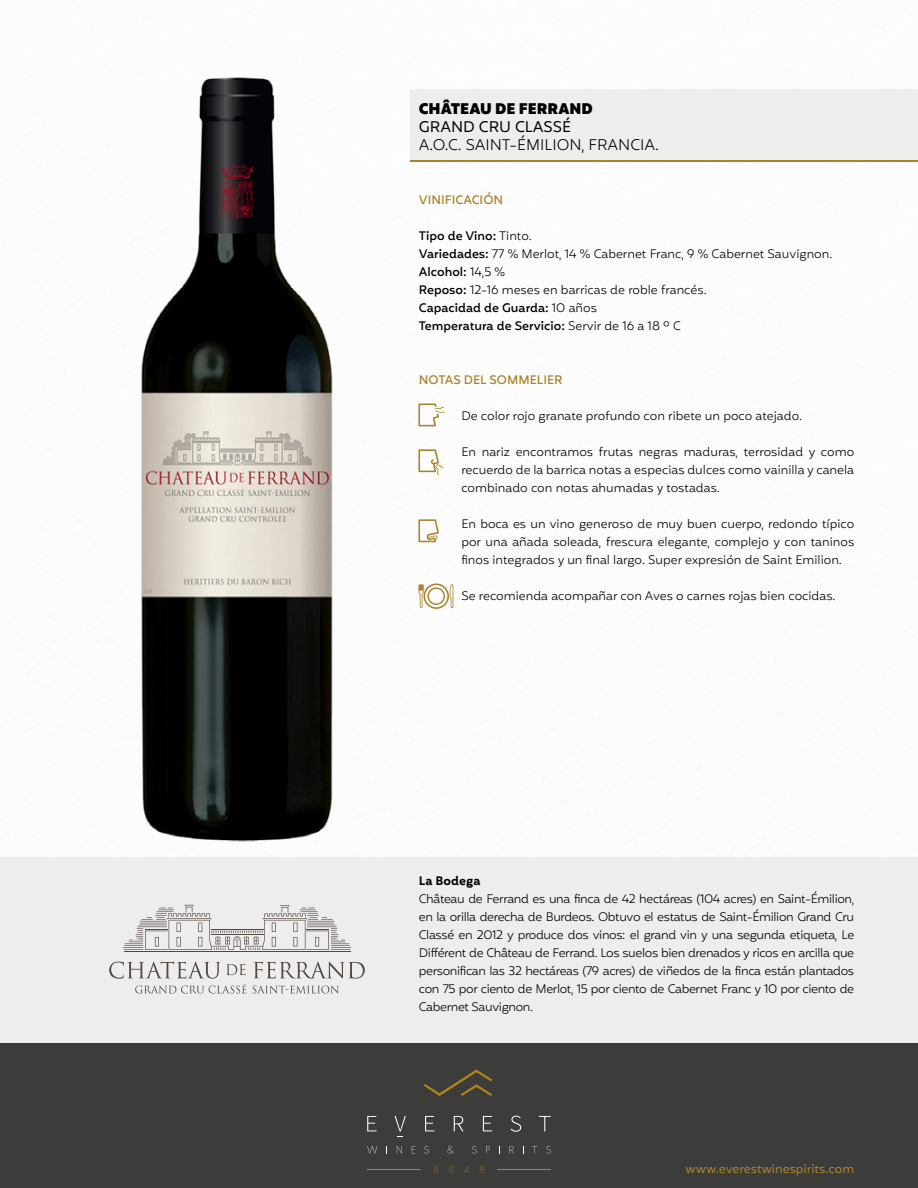
<style>
.page{position:relative;width:918px;height:1188px;background:#fff}
.page>*{position:absolute;margin:0;border:0;box-sizing:border-box;transform-origin:0 0}
.t1{font:300 15px "Mohr";color:#000}
.t2{font:900 15px "Mohr";color:#000}
.t3{font:15px "Mohr";color:#000}
.t4{font:300 12px/18px "Mohr";color:#000;text-align:justify}
.t5{font:500 12px "Mohr";color:#ac8329}
.t6{font:12px "Mohr";color:#ac832b}
.t7{font:600 12px "Mohr";color:#000}
.s1{font-weight:500}
</style>
<div class="page">
<div style="left:0;top:857px;width:918px;height:187px;background:#ededed"></div>
<div style="left:410px;top:89px;width:508px;height:73px;background:#ededed"></div>
<hr style="left:410px;top:160px;width:508px;height:2px;background:#ac832b">
<div style="left:0;top:1044px;width:918px;height:144px;background:#3c3c3b"></div>
<svg style="left:367px;top:1146px;width:10px;height:7px"></svg>
<svg style="left:397px;top:1146px;width:5px;height:7px"></svg>
<svg style="left:424px;top:1146px;width:5px;height:8px"></svg>
<svg style="left:448px;top:1146px;width:6px;height:8px"></svg>
<svg style="left:472px;top:1146px;width:5px;height:8px"></svg>
<svg style="left:486px;top:1146px;width:4px;height:7px"></svg>
<svg style="left:510px;top:1146px;width:4px;height:7px"></svg>
<svg style="left:546px;top:1146px;width:5px;height:8px"></svg>
<svg style="left:434px;top:1166px;width:4px;height:8px"></svg>
<svg style="left:449px;top:1166px;width:5px;height:8px"></svg>
<svg style="left:464px;top:1166px;width:5px;height:7px"></svg>
<svg style="left:480px;top:1166px;width:4px;height:8px"></svg>
<hr style="left:367px;top:1169px;width:54px;height:1px;background:#b18518">
<hr style="left:497px;top:1169px;width:54px;height:1px;background:#b18518">
<svg style="left:367px;top:1116px;width:10px;height:15px"></svg>
<svg style="left:395px;top:1116px;width:11px;height:15px"></svg>
<svg style="left:425px;top:1116px;width:9px;height:15px"></svg>
<svg style="left:454px;top:1116px;width:10px;height:15px"></svg>
<svg style="left:483px;top:1116px;width:9px;height:15px"></svg>
<svg style="left:511px;top:1116px;width:10px;height:16px"></svg>
<svg style="left:539px;top:1116px;width:12px;height:15px"></svg>
<svg style="left:424px;top:1070px;width:68px;height:26px"></svg>
<svg style="left:253px;top:962px;width:112px;height:17px"></svg>
<hr style="left:124px;top:951px;width:226px;height:1px;background:#554740">
<svg style="left:123px;top:905px;width:228px;height:45px"></svg>
<svg style="left:109px;top:962px;width:137px;height:32px"></svg>
<svg style="left:253px;top:986px;width:86px;height:8px"></svg>
<svg style="left:418px;top:403px;width:27px;height:23px"></svg>
<svg style="left:418px;top:449px;width:25px;height:26px"></svg>
<svg style="left:418px;top:519px;width:21px;height:23px"></svg>
<svg style="left:418px;top:583px;width:35px;height:26px"></svg>
<img style="left:141px;top:77px;width:192px;height:765px">
<p class="t2" style="left:419px;top:100px;width:175px">CHÂTEAU DE FERRAND</p>
<p class="t3" style="left:419px;top:118px;width:154px">GRAND CRU CLASSÉ</p>
<p class="t1" style="left:419px;top:134px;width:242px">A.O.C. SAINT-ÉMILION, FRANCIA.</p>
<p class="t5" style="left:419px;top:192px;width:86px">VINIFICACIÓN</p>
<p class="t4" style="left:419px;top:228px;width:415px;text-align:left"><span class="s1">Tipo de Vino:</span> Tinto.<br><span class="s1">Variedades:</span> 77 % Merlot, 14 % Cabernet Franc, 9 % Cabernet Sauvignon.<br><span class="s1">Alcohol:</span> 14,5 %<br><span class="s1">Reposo:</span> 12-16 meses en barricas de roble francés.<br><span class="s1">Capacidad de Guarda:</span> 10 años<br><span class="s1">Temperatura de Servicio:</span> Servir de 16 a 18 º C</p>
<p class="t5" style="left:419px;top:372px;width:145px">NOTAS DEL SOMMELIER</p>
<p class="t4" style="left:461px;top:408px;width:342px">De color rojo granate profundo con ribete un poco atejado.</p>
<p class="t4" style="left:461px;top:444px;width:394px">En nariz encontramos frutas negras maduras, terrosidad y como recuerdo de la barrica notas a especias dulces como vainilla y canela combinado con notas ahumadas y tostadas.</p>
<p class="t4" style="left:461px;top:516px;width:394px">En boca es un vino generoso de muy buen cuerpo, redondo típico por una añada soleada, frescura elegante, complejo y con taninos finos integrados y un final largo. Super expresión de Saint Emilion.</p>
<p class="t4" style="left:461px;top:588px;width:376px">Se recomienda acompañar con Aves o carnes rojas bien cocidas.</p>
<p class="t7" style="left:419px;top:874px;width:63px">La Bodega</p>
<p class="t4" style="left:419px;top:891px;width:437px">Château de Ferrand es una finca de 42 hectáreas (104 acres) en Saint-Émilion, en la orilla derecha de Burdeos. Obtuvo el estatus de Saint-Émilion Grand Cru Classé en 2012 y produce dos vinos: el grand vin y una segunda etiqueta, Le Différent de Château de Ferrand. Los suelos bien drenados y ricos en arcilla que personifican las 32 hectáreas (79 acres) de viñedos de la finca están plantados con 75 por ciento de Merlot, 15 por ciento de Cabernet Franc y 10 por ciento de Cabernet Sauvignon.</p>
<p class="t6" style="left:686px;top:1162px;width:170px">www.everestwinespirits.com</p>
</div>
